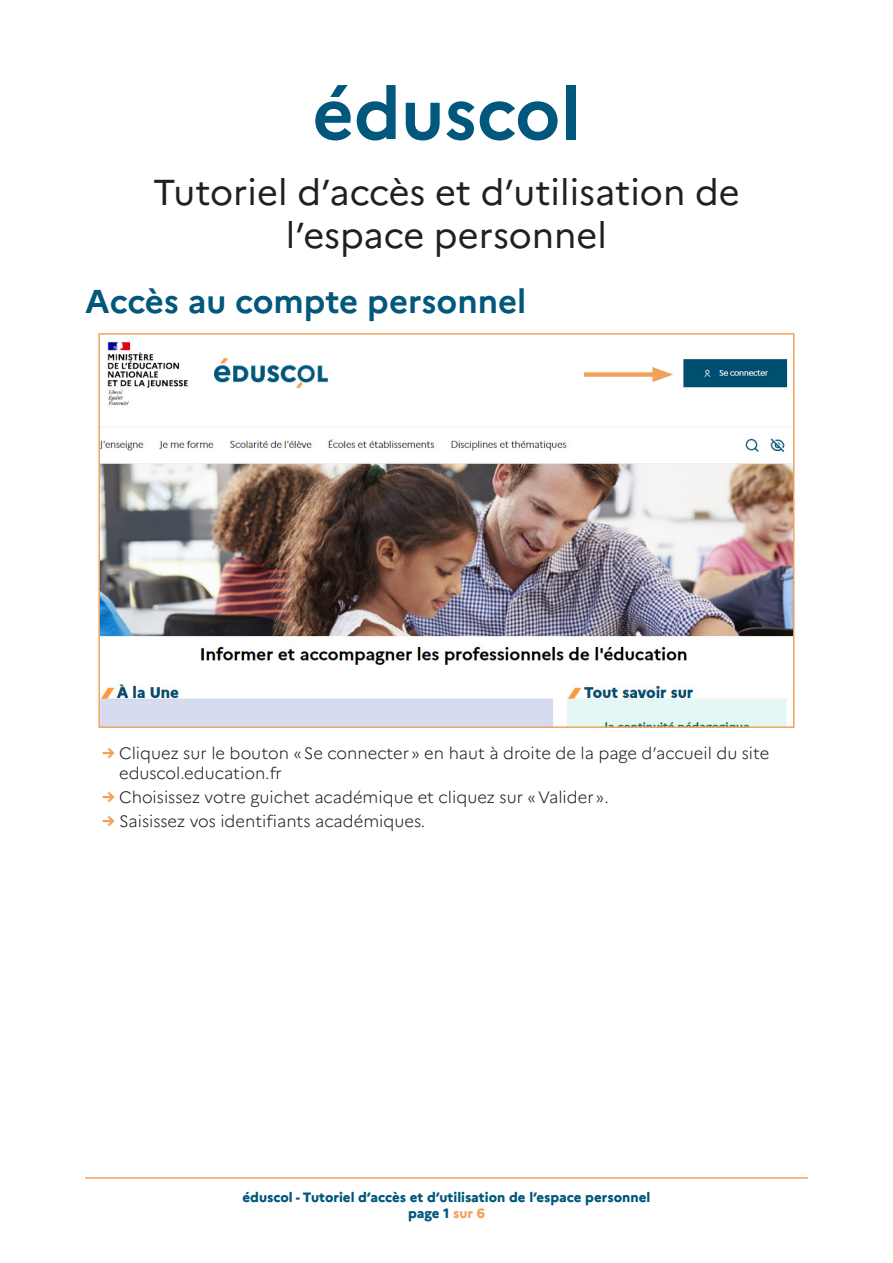
<style>
.page{position:relative;width:893px;height:1263px;background:#fff}
.page>*{position:absolute;margin:0;border:0;box-sizing:border-box;transform-origin:0 0}
.t1{font:700 72px "Marianne";letter-spacing:-.005em;color:#01577c}
.t2{font:36px/43.2px "Marianne";color:#231f20;text-align:center}
.Titre_1{font:700 33px "Marianne";color:#01577c}
.t3{font:300 16.5px/19.8px "Marianne";color:#231f20}
.t4{font:800 13.5px/16.2px "Marianne";color:#01577c;text-align:center}
.s1{font-weight:800;color:#f1a35d}
.s2{color:#f1a35d}
</style>
<div class="page">
<hr style="left:85px;top:1177px;width:723px;height:2px;background:#f1a35d">
<img style="left:101px;top:341px;width:690px;height:384px">
<div style="left:98px;top:333px;width:696px;height:395px;border:2px solid #f1a35d"></div>
<div style="left:584px;top:372px;width:77px;height:5px;background:#f1a35d"></div>
<svg style="left:652px;top:367px;width:21px;height:15px"></svg>
<p class="t1" style="left:312px;top:69px;width:270px">éduscol</p>
<p class="t2" style="left:153px;top:170px;width:588px">Tutoriel d’accès et d’utilisation de l’espace personnel</p>
<p class="Titre_1" style="left:85px;top:281px;width:443px">Accès au compte personnel</p>
<p class="t3" style="left:119px;top:743px;width:652px;text-indent:-17px"><span class="s1">→</span> Cliquez sur le bouton «Se connecter» en haut à droite de la page d’accueil du site eduscol.education.fr</p>
<p class="t3" style="left:102px;top:787px;width:508px"><span class="s1">→</span> Choisissez votre guichet académique et cliquez sur «Valider».</p>
<p class="t3" style="left:102px;top:811px;width:325px"><span class="s1">→</span> Saisissez vos identifiants académiques.</p>
<p class="t4" style="left:243px;top:1189px;width:409px">éduscol - Tutoriel d’accès et d’utilisation de l’espace personnel page 1 <span class="s2">sur 6</span></p>
</div>
